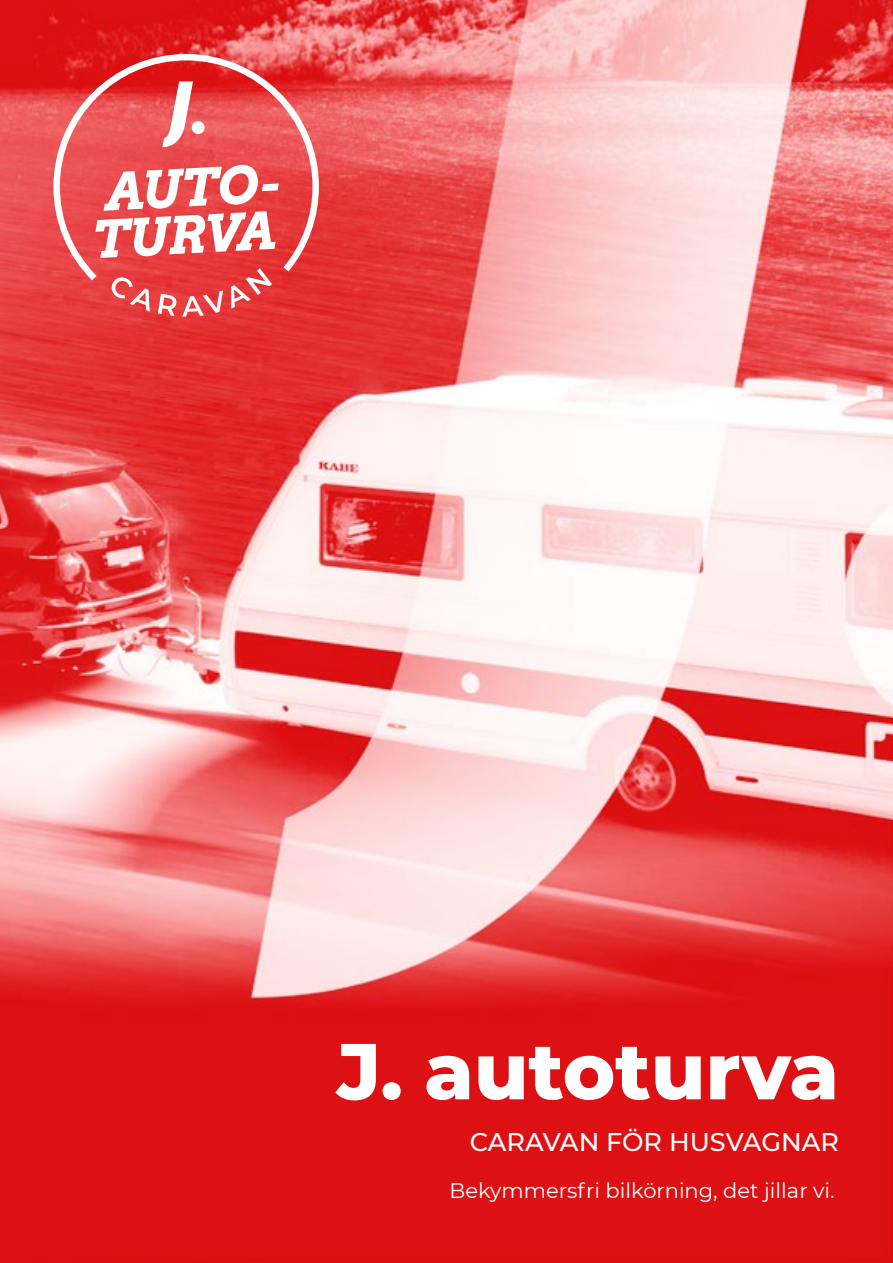
<style>
.page{position:relative;width:893px;height:1263px;background:#fff}
.page>*{position:absolute;margin:0;border:0;box-sizing:border-box;transform-origin:0 0}
.t1{font:800 79.05px "Montserrat";color:#fff}
.t2{font:500 25.5px "Montserrat";color:#fff}
.t3{font:21px "Montserrat";color:#fff}
</style>
<div class="page">
<img style="left:0;top:0;width:893px;height:1263px">
<svg style="left:53px;top:54px;width:266px;height:226px;background:#e95354"></svg>
<svg style="left:162px;top:81px;width:31px;height:66px"></svg>
<div style="left:192px;top:121px;width:13px;height:13px;background:#fff;border-radius:50%"></div>
<svg style="left:95px;top:165px;width:184px;height:93px"></svg>
<svg style="left:110px;top:276px;width:40px;height:36px"></svg>
<svg style="left:158px;top:291px;width:65px;height:26px"></svg>
<svg style="left:231px;top:268px;width:41px;height:41px"></svg>
<h1 class="t1" style="left:337px;top:1013px;width:504px">J. autoturva</h1>
<p class="t2" style="left:470px;top:1124px;width:371px">CARAVAN FÖR HUSVAGNAR</p>
<p class="t3" style="left:450px;top:1176px;width:387px">Bekymmersfri bilkörning, det jillar vi.</p>
</div>
